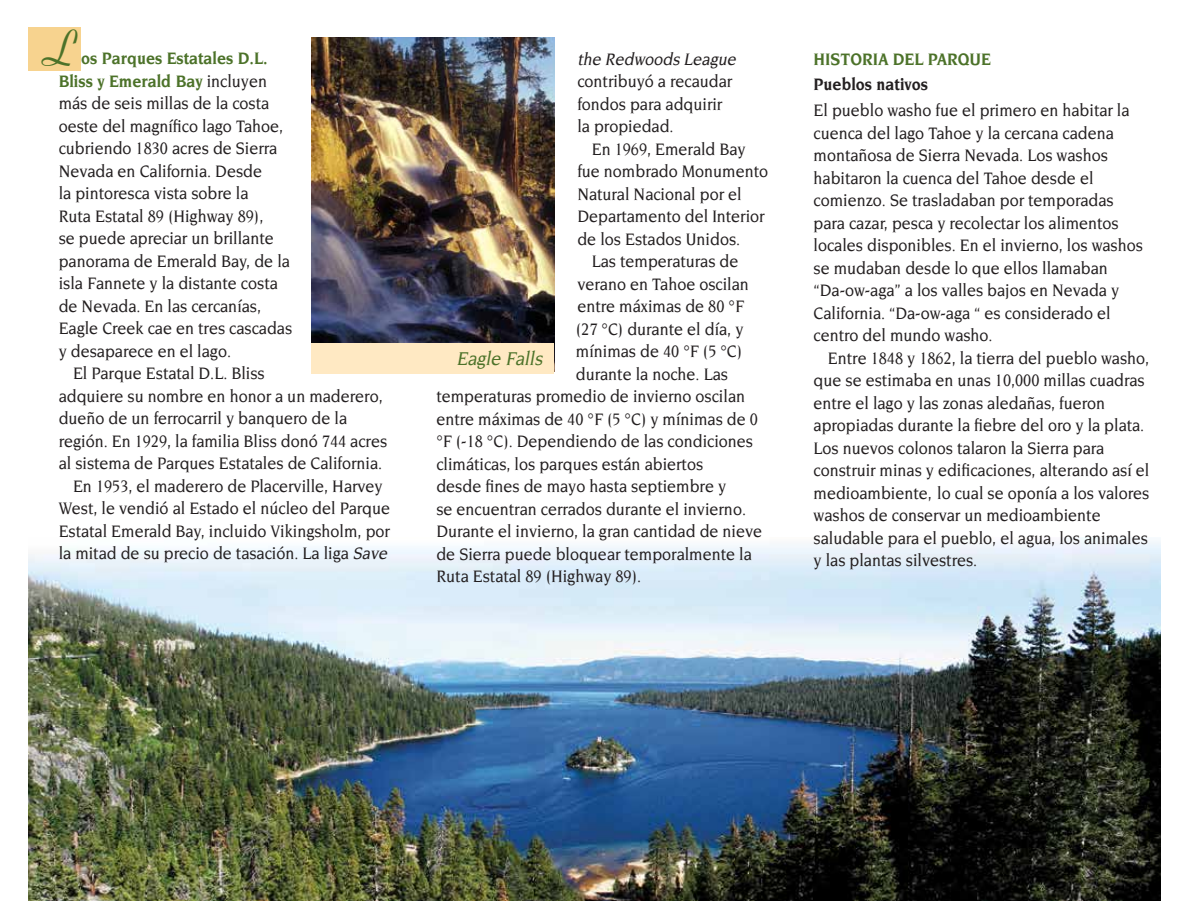
<style>
.page{position:relative;width:1188px;height:918px;background:#fff}
.page>*{position:absolute;margin:0;border:0;box-sizing:border-box;transform-origin:0 0}
.t1{font:700 51px "Ribbon 131 BT";color:#4c7229;scale:.9 1}
.t2{font:italic 500 20.1px "Novarese";color:#4c7229;scale:.9 1}
.t3{font:500 18px/22.5px "Novarese";color:#231f20;scale:.9 1}
.t4{font:italic 500 18px "Novarese";color:#231f20;scale:.9 1}
.t5{font:700 18px "Novarese";color:#4c7229;scale:.9 1}
.t6{font:700 18px "Novarese";color:#231f20;scale:.9 1}
.s1{font-weight:700;color:#4c7229}
.s2{font-style:italic}
</style>
<div class="page">
<div style="left:28px;top:27px;width:53px;height:43px;background:#f7d38f"></div>
<img style="left:28px;top:537px;width:1133px;height:363px">
<img style="left:311px;top:37px;width:243px;height:307px">
<div style="left:311px;top:344px;width:243px;height:30px;background:#ffe9c3"></div>
<p class="t1" style="left:48px;top:19px;width:33px">L</p>
<p class="t3" style="left:59px;top:47px;width:261px;text-indent:23px"><span class="s1">os Parques Estatales D.L.<br>Bliss y Emerald Bay</span> incluyen más de seis millas de la costa oeste del magnífico lago Tahoe, cubriendo 1830 acres de Sierra<br>Nevada en California. Desde<br>la pintoresca vista sobre la<br>Ruta Estatal 89 (Highway 89),<br>se puede apreciar un brillante panorama de Emerald Bay, de la isla Fannete y la distante costa de Nevada. En las cercanías,<br>Eagle Creek cae en tres cascadas y desaparece en el lago.</p>
<p class="t3" style="left:59px;top:362px;width:367px;text-indent:14px">El Parque Estatal D.L. Bliss<br>adquiere su nombre en honor a un maderero, dueño de un ferrocarril y banquero de la región. En 1929, la familia Bliss donó 744 acres al sistema de Parques Estatales de California.</p>
<p class="t3" style="left:59px;top:475px;width:370px;text-align:center">En 1953, el maderero de Placerville, Harvey West, le vendió al Estado el núcleo del Parque Estatal Emerald Bay, incluido Vikingsholm, por la mitad de su precio de tasación. La liga <span class="s2">Save</span></p>
<p class="t4" style="left:577px;top:49px;width:181px">the Redwoods League</p>
<p class="t3" style="left:577px;top:70px;width:174px">contribuyó a recaudar</p>
<p class="t3" style="left:577px;top:93px;width:163px">fondos para adquirir</p>
<p class="t3" style="left:577px;top:115px;width:109px">la propiedad.</p>
<p class="t3" style="left:592px;top:138px;width:172px">En 1969, Emerald Bay</p>
<p class="t3" style="left:577px;top:160px;width:214px">fue nombrado Monumento</p>
<p class="t3" style="left:577px;top:183px;width:184px">Natural Nacional por el</p>
<p class="t3" style="left:577px;top:205px;width:210px">Departamento del Interior</p>
<p class="t3" style="left:577px;top:228px;width:183px">de los Estados Unidos.</p>
<p class="t3" style="left:592px;top:250px;width:164px">Las temperaturas de</p>
<p class="t3" style="left:577px;top:273px;width:192px">verano en Tahoe oscilan</p>
<p class="t3" style="left:577px;top:295px;width:187px">entre máximas de 80 °F</p>
<p class="t3" style="left:576px;top:318px;width:188px">(27 °C) durante el día, y</p>
<p class="t3" style="left:576px;top:340px;width:186px">mínimas de 40 °F (5 °C)</p>
<p class="t3" style="left:576px;top:363px;width:171px">durante la noche. Las</p>
<p class="t3" style="left:436px;top:385px;width:364px">temperaturas promedio de invierno oscilan entre máximas de 40 °F (5 °C) y mínimas de 0 °F (-18 °C). Dependiendo de las condiciones climáticas, los parques están abiertos<br>desde fines de mayo hasta septiembre y<br>se encuentran cerrados durante el invierno.<br>Durante el invierno, la gran cantidad de nieve de Sierra puede bloquear temporalmente la Ruta Estatal 89 (Highway 89).</p>
<p class="t2" style="left:457px;top:348px;width:101px">Eagle Falls</p>
<h2 class="t5" style="left:814px;top:49px;width:199px">HISTORIA DEL PARQUE</h2>
<h3 class="t6" style="left:814px;top:74px;width:129px">Pueblos nativos</h3>
<p class="t3" style="left:814px;top:99px;width:368px">El pueblo washo fue el primero en habitar la cuenca del lago Tahoe y la cercana cadena montañosa de Sierra Nevada. Los washos habitaron la cuenca del Tahoe desde el comienzo. Se trasladaban por temporadas para cazar, pesca y recolectar los alimentos locales disponibles. En el invierno, los washos se mudaban desde lo que ellos llamaban “Da-ow-aga” a los valles bajos en Nevada y California. “Da-ow-aga “ es considerado el centro del mundo washo.</p>
<p class="t3" style="left:814px;top:346px;width:375px;text-indent:14px">Entre 1848 y 1862, la tierra del pueblo washo, que se estimaba en unas 10,000 millas cuadras entre el lago y las zonas aledañas, fueron apropiadas durante la fiebre del oro y la plata.<br>Los nuevos colonos talaron la Sierra para construir minas y edificaciones, alterando así el medioambiente, lo cual se oponía a los valores washos de conservar un medioambiente saludable para el pueblo, el agua, los animales y las plantas silvestres.</p>
</div>
